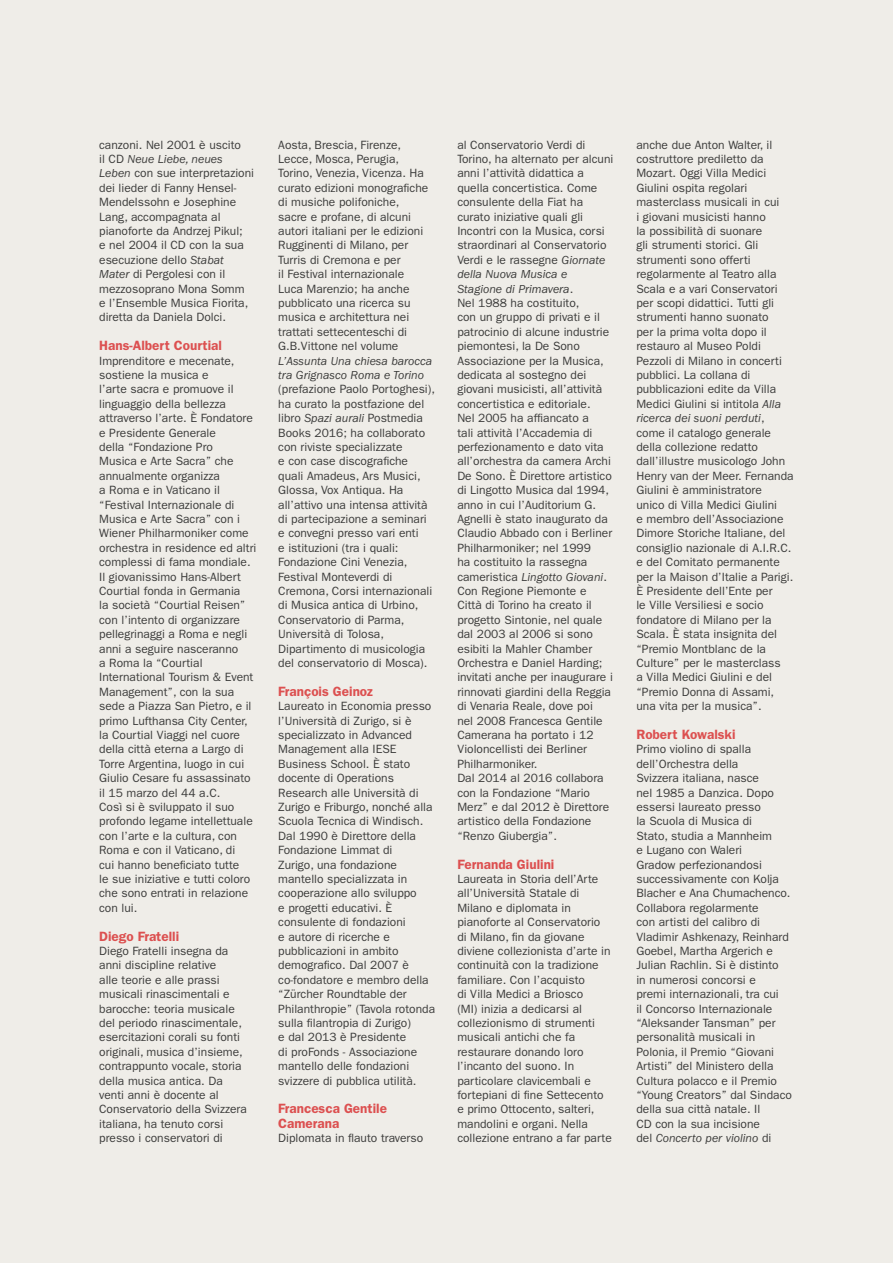
<style>
.page{position:relative;width:893px;height:1263px;background:#efede8}
.page>*{position:absolute;margin:0;border:0;box-sizing:border-box;transform-origin:0 0}
.t1{font:600 13.5px/14.4px "ITC Franklin Gothic Std";color:#dc5050}
.t2{font:12px/14.4px "ITC Franklin Gothic Std";color:#3c3c3b}
.t3{font:italic 12px/14.4px "ITC Franklin Gothic Std";color:#3c3c3b}
.s1{font-style:italic}
</style>
<div class="page">
<p class="t2" style="left:99px;top:137px;width:156px">canzoni. Nel 2001 è uscito<br>il CD <span class="s1">Neue Liebe, neues<br>Leben</span> con sue interpretazioni dei lieder di Fanny Hensel-<br>Mendelssohn e Josephine<br>Lang, accompagnata al pianoforte da Andrzej Pikul;<br>e nel 2004 il CD con la sua esecuzione dello <span class="s1">Stabat<br>Mater</span> di Pergolesi con il mezzosoprano Mona Somm e l’Ensemble Musica Fiorita, diretta da Daniela Dolci.</p>
<p class="t1" style="left:99px;top:338px;width:124px">Hans-Albert Courtial</p>
<p class="t2" style="left:99px;top:353px;width:159px">Imprenditore e mecenate, sostiene la musica e<br>l’arte sacra e promuove il linguaggio della bellezza attraverso l’arte. È Fondatore e Presidente Generale<br>della “Fondazione Pro<br>Musica e Arte Sacra” che annualmente organizza<br>a Roma e in Vaticano il “Festival Internazionale di<br>Musica e Arte Sacra” con i<br>Wiener Philharmoniker come orchestra in residence ed altri complessi di fama mondiale.<br>Il giovanissimo Hans-Albert<br>Courtial fonda in Germania<br>la società “Courtial Reisen” con l’intento di organizzare pellegrinaggi a Roma e negli anni a seguire nasceranno<br>a Roma la “Courtial<br>International Tourism &amp; Event<br>Management”, con la sua sede a Piazza San Pietro, e il primo Lufthansa City Center, la Courtial Viaggi nel cuore della città eterna a Largo di<br>Torre Argentina, luogo in cui<br>Giulio Cesare fu assassinato il 15 marzo del 44 a.C.<br>Così si è sviluppato il suo profondo legame intellettuale con l’arte e la cultura, con<br>Roma e con il Vaticano, di<br>cui hanno beneficiato tutte<br>le sue iniziative e tutti coloro che sono entrati in relazione con lui.</p>
<p class="t1" style="left:99px;top:929px;width:82px">Diego Fratelli</p>
<p class="t2" style="left:99px;top:944px;width:149px">Diego Fratelli insegna da anni discipline relative<br>alle teorie e alle prassi musicali rinascimentali e barocche: teoria musicale del periodo rinascimentale, esercitazioni corali su fonti originali, musica d’insieme, contrappunto vocale, storia della musica antica. Da venti anni è docente al<br>Conservatorio della Svizzera italiana, ha tenuto corsi presso i conservatori di</p>
<p class="t2" style="left:278px;top:137px;width:151px">Aosta, Brescia, Firenze,<br>Lecce, Mosca, Perugia,<br>Torino, Venezia, Vicenza. Ha curato edizioni monografiche di musiche polifoniche, sacre e profane, di alcuni autori italiani per le edizioni<br>Rugginenti di Milano, per<br>Turris di Cremona e per<br>il Festival internazionale<br>Luca Marenzio; ha anche pubblicato una ricerca su musica e architettura nei trattati settecenteschi di<br>G.B.Vittone nel volume</p>
<p class="t3" style="left:278px;top:354px;width:156px">L’Assunta Una chiesa barocca tra Grignasco Roma e Torino</p>
<p class="t2" style="left:278px;top:382px;width:158px">(prefazione Paolo Portoghesi), ha curato la postfazione del libro <span class="s1">Spazi aurali</span> Postmedia<br>Books 2016; ha collaborato con riviste specializzate<br>e con case discografiche quali Amadeus, Ars Musici,<br>Glossa, Vox Antiqua. Ha all’attivo una intensa attività di partecipazione a seminari e convegni presso vari enti<br>e istituzioni (tra i quali:<br>Fondazione Cini Venezia,<br>Festival Monteverdi di<br>Cremona, Corsi internazionali di Musica antica di Urbino,<br>Conservatorio di Parma,<br>Università di Tolosa,<br>Dipartimento di musicologia del conservatorio di Mosca).</p>
<p class="t1" style="left:278px;top:684px;width:96px">François Geinoz</p>
<p class="t2" style="left:278px;top:699px;width:158px">Laureato in Economia presso l’Università di Zurigo, si è specializzato in Advanced<br>Management alla IESE<br>Business School. È stato docente di Operations<br>Research alle Università di<br>Zurigo e Friburgo, nonché alla<br>Scuola Tecnica di Windisch.<br>Dal 1990 è Direttore della<br>Fondazione Limmat di<br>Zurigo, una fondazione mantello specializzata in cooperazione allo sviluppo<br>e progetti educativi. È consulente di fondazioni<br>e autore di ricerche e pubblicazioni in ambito demografico. Dal 2007 è co-fondatore e membro della “Zürcher Roundtable der<br>Philanthropie” (Tavola rotonda sulla filantropia di Zurigo)<br>e dal 2013 è Presidente<br>di proFonds - Associazione mantello delle fondazioni svizzere di pubblica utilità.</p>
<p class="t1" style="left:278px;top:1102px;width:110px">Francesca Gentile<br>Camerana</p>
<p class="t2" style="left:278px;top:1131px;width:147px">Diplomata in flauto traverso</p>
<p class="t2" style="left:457px;top:137px;width:158px">al Conservatorio Verdi di<br>Torino, ha alternato per alcuni anni l’attività didattica a quella concertistica. Come consulente della Fiat ha curato iniziative quali gli<br>Incontri con la Musica, corsi straordinari al Conservatorio<br>Verdi e le rassegne <span class="s1">Giornate della Nuova Musica e<br>Stagione di Primavera</span>.<br>Nel 1988 ha costituito,<br>con un gruppo di privati e il patrocinio di alcune industrie piemontesi, la De Sono<br>Associazione per la Musica, dedicata al sostegno dei giovani musicisti, all’attività concertistica e editoriale.<br>Nel 2005 ha affiancato a<br>tali attività l’Accademia di perfezionamento e dato vita all’orchestra da camera Archi<br>De Sono. È Direttore artistico di Lingotto Musica dal 1994, anno in cui l’Auditorium G.<br>Agnelli è stato inaugurato da<br>Claudio Abbado con i Berliner<br>Philharmoniker; nel 1999<br>ha costituito la rassegna cameristica <span class="s1">Lingotto Giovani</span>.<br>Con Regione Piemonte e<br>Città di Torino ha creato il progetto Sintonie, nel quale dal 2003 al 2006 si sono esibiti la Mahler Chamber<br>Orchestra e Daniel Harding; invitati anche per inaugurare i rinnovati giardini della Reggia di Venaria Reale, dove poi<br>nel 2008 Francesca Gentile<br>Camerana ha portato i 12<br>Violoncellisti dei Berliner<br>Philharmoniker.<br>Dal 2014 al 2016 collabora con la Fondazione “Mario<br>Merz” e dal 2012 è Direttore artistico della Fondazione “Renzo Giubergia”.</p>
<p class="t1" style="left:457px;top:857px;width:99px">Fernanda Giulini</p>
<p class="t2" style="left:457px;top:872px;width:156px">Laureata in Storia dell’Arte all’Università Statale di<br>Milano e diplomata in pianoforte al Conservatorio di Milano, fin da giovane diviene collezionista d’arte in continuità con la tradizione familiare. Con l’acquisto<br>di Villa Medici a Briosco<br>(MI) inizia a dedicarsi al collezionismo di strumenti musicali antichi che fa restaurare donando loro l’incanto del suono. In particolare clavicembali e fortepiani di fine Settecento e primo Ottocento, salteri, mandolini e organi. Nella collezione entrano a far parte</p>
<p class="t2" style="left:636px;top:137px;width:159px">anche due Anton Walter, il costruttore prediletto da<br>Mozart. Oggi Villa Medici<br>Giulini ospita regolari masterclass musicali in cui<br>i giovani musicisti hanno<br>la possibilità di suonare<br>gli strumenti storici. Gli strumenti sono offerti regolarmente al Teatro alla<br>Scala e a vari Conservatori per scopi didattici. Tutti gli strumenti hanno suonato<br>per la prima volta dopo il restauro al Museo Poldi<br>Pezzoli di Milano in concerti pubblici. La collana di pubblicazioni edite da Villa<br>Medici Giulini si intitola <span class="s1">Alla ricerca dei suoni perduti</span>, come il catalogo generale della collezione redatto dall’illustre musicologo John<br>Henry van der Meer. Fernanda<br>Giulini è amministratore<br>unico di Villa Medici Giulini<br>e membro dell’Associazione<br>Dimore Storiche Italiane, del consiglio nazionale di A.I.R.C. e del Comitato permanente per la Maison d’Italie a Parigi.<br>È Presidente dell’Ente per<br>le Ville Versiliesi e socio fondatore di Milano per la<br>Scala. È stata insignita del “Premio Montblanc de la<br>Culture” per le masterclass<br>a Villa Medici Giulini e del “Premio Donna di Assami, una vita per la musica”.</p>
<p class="t1" style="left:636px;top:727px;width:101px">Robert Kowalski</p>
<p class="t2" style="left:636px;top:742px;width:157px">Primo violino di spalla dell’Orchestra della<br>Svizzera italiana, nasce<br>nel 1985 a Danzica. Dopo essersi laureato presso<br>la Scuola di Musica di<br>Stato, studia a Mannheim<br>e Lugano con Waleri<br>Gradow perfezionandosi successivamente con Kolja<br>Blacher e Ana Chumachenco.<br>Collabora regolarmente<br>con artisti del calibro di<br>Vladimir Ashkenazy, Reinhard<br>Goebel, Martha Argerich e<br>Julian Rachlin. Si è distinto<br>in numerosi concorsi e<br>premi internazionali, tra cui<br>il Concorso Internazionale “Aleksander Tansman” per personalità musicali in<br>Polonia, il Premio “Giovani<br>Artisti” del Ministero della<br>Cultura polacco e il Premio “Young Creators” dal Sindaco della sua città natale. Il<br>CD con la sua incisione<br>del <span class="s1">Concerto per violino</span> di</p>
</div>
